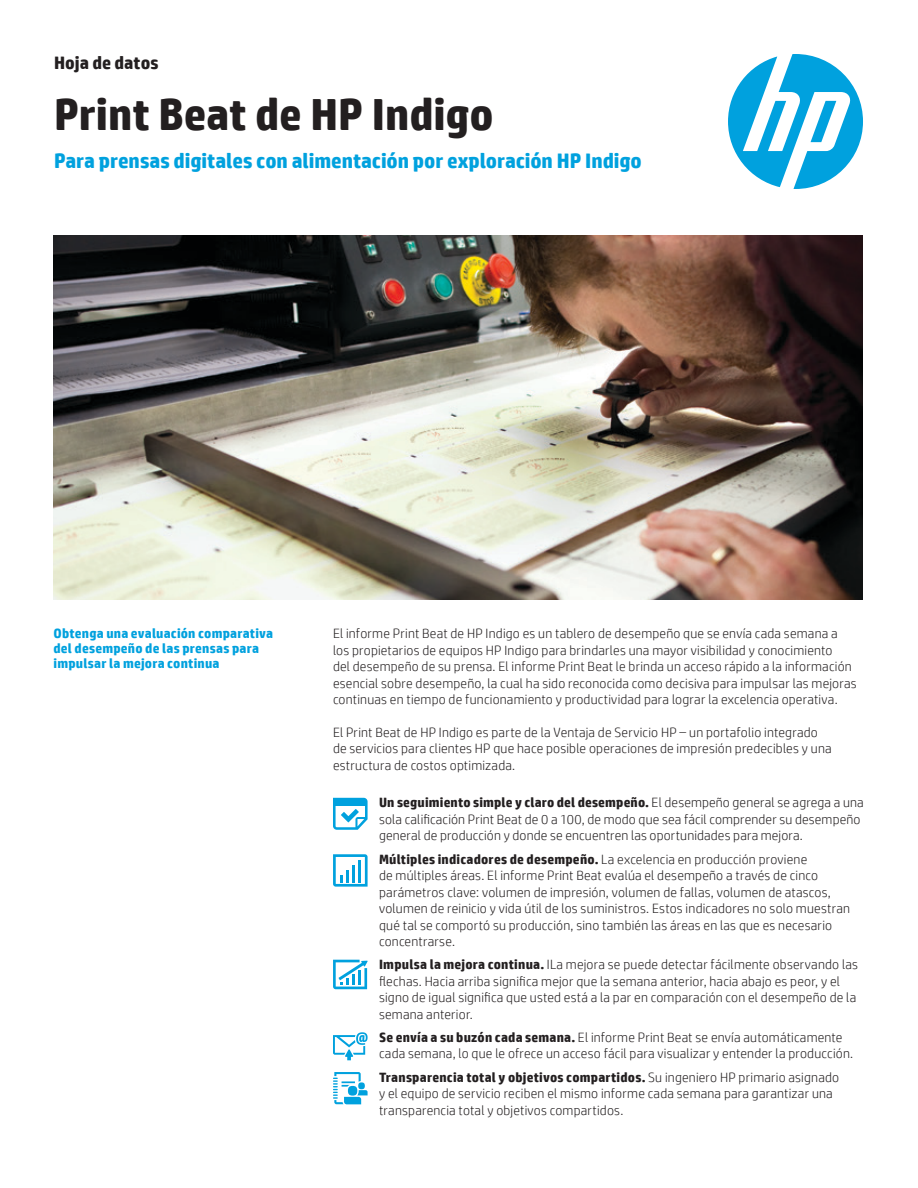
<style>
.page{position:relative;width:918px;height:1188px;background:#fff}
.page>*{position:absolute;margin:0;border:0;box-sizing:border-box;transform-origin:0 0}
.t1{font:700 45px "HP Simplified";color:#231f20}
.t2{font:700 21px "HP Simplified";letter-spacing:-.005em;color:#00a1de}
.t3{font:700 18px "HP Simplified";color:#231f20}
.t4{font:300 13.5px/16.5px "HP Simplified";letter-spacing:.015em;color:#231f20}
.t5{font:700 13.5px/15px "HP Simplified";letter-spacing:.015em;color:#00a1de}
.s1{font-weight:700}
</style>
<div class="page">
<svg style="left:728px;top:54px;width:135px;height:135px"></svg>
<img style="left:53px;top:235px;width:809px;height:364px">
<svg style="left:333px;top:798px;width:35px;height:32px"></svg>
<svg style="left:333px;top:854px;width:35px;height:33px"></svg>
<hr style="left:352px;top:865px;width:3px;height:17px;background:#00a1de">
<hr style="left:358px;top:860px;width:3px;height:22px;background:#00a1de">
<svg style="left:333px;top:960px;width:35px;height:29px"></svg>
<svg style="left:333px;top:1032px;width:35px;height:28px"></svg>
<svg style="left:333px;top:1072px;width:35px;height:32px"></svg>
<div style="left:348px;top:1086px;width:9px;height:10px;background:#00a1de;border-radius:50%"></div>
<h3 class="t3" style="left:54px;top:51px;width:106px">Hoja de datos</h3>
<h1 class="t1" style="left:54px;top:85px;width:441px">Print Beat de HP Indigo</h1>
<h2 class="t2" style="left:54px;top:147px;width:589px">Para prensas digitales con alimentación por exploración HP Indigo</h2>
<p class="t5" style="left:53px;top:626px;width:221px">Obtenga una evaluación comparativa del desempeño de las prensas para impulsar la mejora continua</p>
<p class="t4" style="left:333px;top:625px;width:525px">El informe Print Beat de HP Indigo es un tablero de desempeño que se envía cada semana a los propietarios de equipos HP Indigo para brindarles una mayor visibilidad y conocimiento<br>del desempeño de su prensa. El informe Print Beat le brinda un acceso rápido a la información esencial sobre desempeño, la cual ha sido reconocida como decisiva para impulsar las mejoras continuas en tiempo de funcionamiento y productividad para lograr la excelencia operativa.</p>
<p class="t4" style="left:333px;top:724px;width:500px">El Print Beat de HP Indigo es parte de la Ventaja de Servicio HP – un portafolio integrado de servicios para clientes HP que hace posible operaciones de impresión predecibles y una estructura de costos optimizada.</p>
<p class="t4" style="left:379px;top:794px;width:486px"><span class="s1">Un seguimiento simple y claro del desempeño.</span> El desempeño general se agrega a una sola calificación Print Beat de 0 a 100, de modo que sea fácil comprender su desempeño general de producción y donde se encuentren las oportunidades para mejora.</p>
<p class="t4" style="left:379px;top:850px;width:472px"><span class="s1">Múltiples indicadores de desempeño.</span> La excelencia en producción proviene<br>de múltiples áreas. El informe Print Beat evalúa el desempeño a través de cinco parámetros clave: volumen de impresión, volumen de fallas, volumen de atascos, volumen de reinicio y vida útil de los suministros. Estos indicadores no solo muestran qué tal se comportó su producción, sino también las áreas en las que es necesario concentrarse.</p>
<p class="t4" style="left:379px;top:956px;width:481px"><span class="s1">Impulsa la mejora continua.</span> ILa mejora se puede detectar fácilmente observando las flechas. Hacia arriba significa mejor que la semana anterior, hacia abajo es peor, y el signo de igual significa que usted está a la par en comparación con el desempeño de la semana anterior.</p>
<p class="t4" style="left:379px;top:1029px;width:476px"><span class="s1">Se envía a su buzón cada semana.</span> El informe Print Beat se envía automáticamente cada semana, lo que le ofrece un acceso fácil para visualizar y entender la producción.</p>
<p class="t4" style="left:379px;top:1068px;width:462px"><span class="s1">Transparencia total y objetivos compartidos.</span> Su ingeniero HP primario asignado y el equipo de servicio reciben el mismo informe cada semana para garantizar una transparencia total y objetivos compartidos.</p>
</div>
